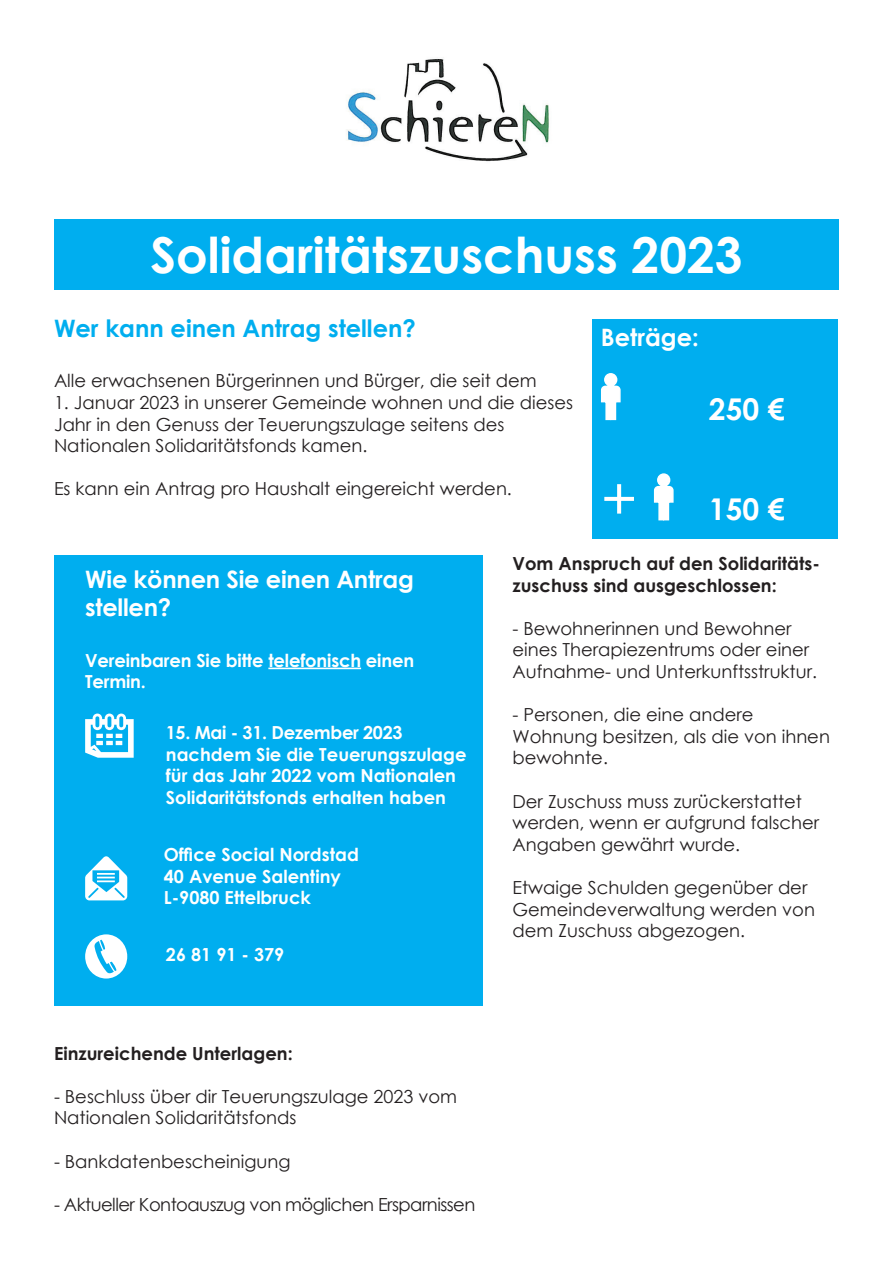
<style>
.page{position:relative;width:893px;height:1263px;background:#fff}
.page>*{position:absolute;margin:0;border:0;box-sizing:border-box;transform-origin:0 0}
.t1{font:700 49.5px "Century Gothic";color:#fff}
.t2{font:700 30px "Century Gothic";color:#fff}
.t3{font:700 24px/28.8px "Century Gothic";letter-spacing:-.01em;color:#fff}
.t4{font:700 24px "Century Gothic";color:#00aeef}
.t5{font:18px/21.6px "Century Gothic";color:#231f20}
.t6{font:700 18px/21.6px "Century Gothic";color:#fff}
.t7{font:700 18px/21.6px "Century Gothic";color:#231f20}
.t8{font:18px "Century Gothic";letter-spacing:-.03em;color:#231f20}
.s1{font-weight:400;font-size:60px}
</style>
<div class="page">
<div style="left:54px;top:219px;width:785px;height:70px;background:#00aeef"></div>
<div style="left:592px;top:319px;width:246px;height:219px;background:#00aeef"></div>
<svg style="left:600px;top:373px;width:21px;height:48px"></svg>
<svg style="left:653px;top:473px;width:21px;height:48px"></svg>
<div style="left:54px;top:555px;width:429px;height:451px;background:#00aeef"></div>
<hr style="left:268px;top:668px;width:93px;height:1px;background:#fff">
<svg style="left:85px;top:713px;width:49px;height:45px"></svg>
<svg style="left:85px;top:856px;width:42px;height:44px"></svg>
<svg style="left:85px;top:934px;width:42px;height:44px"></svg>
<img style="left:347px;top:59px;width:202px;height:103px">
<h1 class="t1" style="left:150px;top:217px;width:594px">Solidaritätszuschuss 2023</h1>
<h3 class="t4" style="left:54px;top:310px;width:363px">Wer kann einen Antrag stellen?</h3>
<p class="t5" style="left:54px;top:370px;width:484px">Alle erwachsenen Bürgerinnen und Bürger, die seit dem</p>
<p class="t5" style="left:54px;top:391px;width:521px">1. Januar 2023 in unserer Gemeinde wohnen und die dieses<br>Jahr in den Genuss der Teuerungszulage seitens des<br>Nationalen Solidaritätsfonds kamen.</p>
<p class="t5" style="left:54px;top:478px;width:459px">Es kann ein Antrag pro Haushalt eingereicht werden.</p>
<h3 class="t3" style="left:601px;top:322px;width:99px">Beträge:</h3>
<h2 class="t2" style="left:709px;top:386px;width:77px">250 €</h2>
<h2 class="t2" style="left:601px;top:487px;width:185px"><span class="s1">+</span> 150 €</h2>
<p class="t7" style="left:512px;top:552px;width:309px">Vom Anspruch auf den Solidaritäts&shy;zuschuss sind ausgeschlossen:</p>
<p class="t5" style="left:512px;top:617px;width:306px">- Bewohnerinnen und Bewohner eines Therapiezentrums oder einer<br>Aufnahme- und Unterkunftsstruktur.</p>
<p class="t5" style="left:512px;top:704px;width:319px">- Personen, die eine andere<br>Wohnung besitzen, als die von ihnen bewohnte.</p>
<p class="t5" style="left:512px;top:790px;width:308px">Der Zuschuss muss zurückerstattet werden, wenn er aufgrund falscher<br>Angaben gewährt wurde.</p>
<p class="t5" style="left:512px;top:876px;width:304px">Etwaige Schulden gegenüber der<br>Gemeindeverwaltung werden von dem Zuschuss abgezogen.</p>
<h3 class="t3" style="left:85px;top:563px;width:330px">Wie können Sie einen Antrag stellen?</h3>
<p class="t6" style="left:85px;top:649px;width:331px">Vereinbaren Sie bitte telefonisch einen<br>Termin.</p>
<p class="t6" style="left:166px;top:721px;width:302px">15. Mai - 31. Dezember 2023 nachdem Sie die Teuerungszulage für das Jahr 2022 vom Nationalen<br>Solidaritätsfonds erhalten haben</p>
<p class="t6" style="left:164px;top:843px;width:197px">Office Social Nordstad<br>40 Avenue Salentiny<br>L-9080 Ettelbruck</p>
<p class="t6" style="left:166px;top:942px;width:120px">26 81 91 - 379</p>
<p class="t7" style="left:54px;top:1041px;width:240px">Einzureichende Unterlagen:</p>
<p class="t5" style="left:54px;top:1085px;width:405px">- Beschluss über dir Teuerungszulage 2023 vom<br>Nationalen Solidaritätsfonds</p>
<p class="t5" style="left:54px;top:1150px;width:238px">- Bankdatenbescheinigung</p>
<p class="t8" style="left:54px;top:1192px;width:423px">- Aktueller Kontoauszug von möglichen Ersparnissen</p>
</div>
